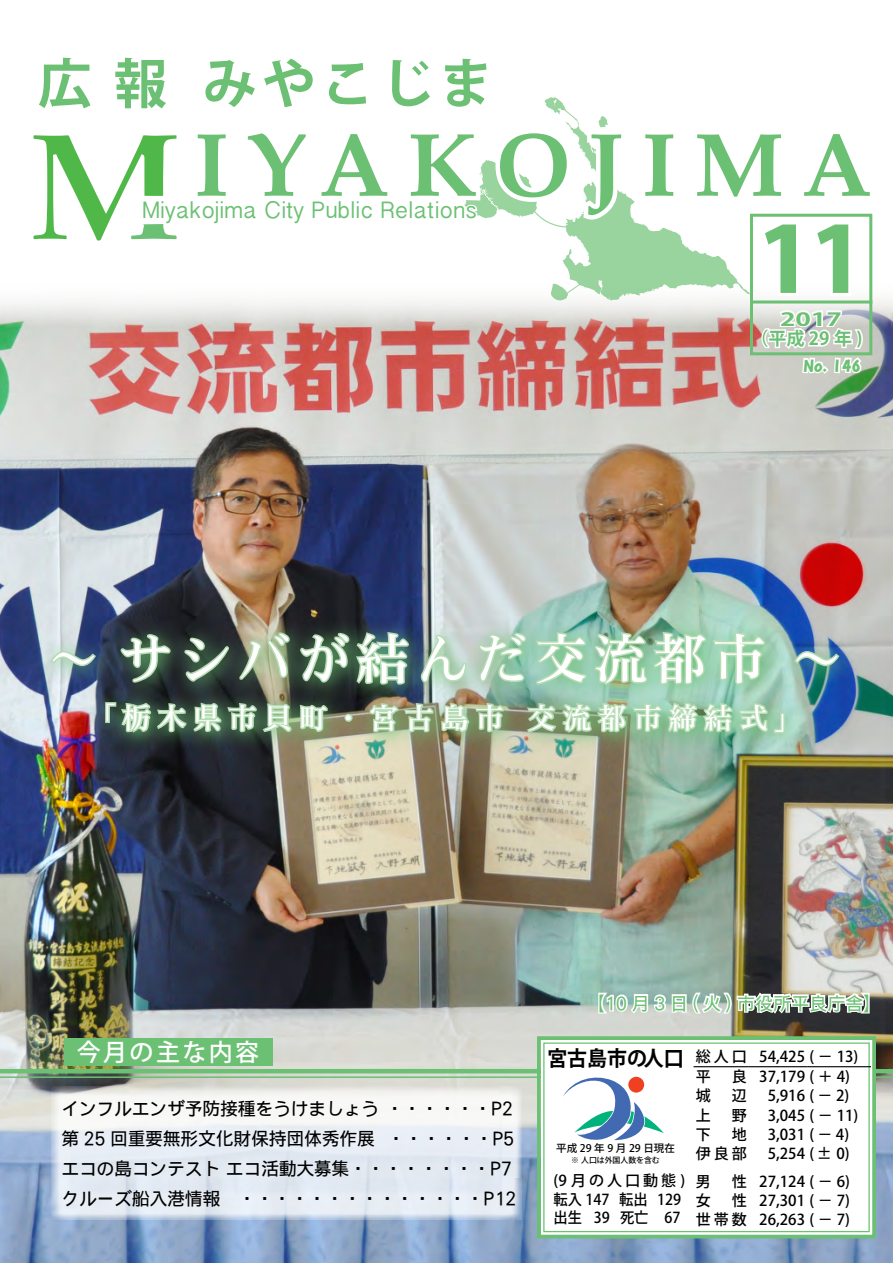
<style>
.page{position:relative;width:893px;height:1263px;background:#fff}
.page>*{position:absolute;margin:0;border:0;box-sizing:border-box;transform-origin:0 0}
.t1{font:700 90px "Palatino";letter-spacing:.2em;color:#6bc073}
.t2{font:800 90px "Koz Go Pr 6 N";color:#6bc073}
.t3{font:54px "DF Mincho P W5 90 pv RKSJ H";letter-spacing:.1em;color:#fff}
.t4{font:700 53.7px "Koz Go Pr 6 N";letter-spacing:.1em;color:#6bc073}
.t5{font:28.5px "DF Mincho P W5 90 pv RKSJ H";letter-spacing:.24em;color:#fff}
.t6{font:500 24px "Koz Go Pr 6 N";letter-spacing:.1em;color:#fff}
.t7{font:21px "Bangla Sangam MN";letter-spacing:.005em;color:#6bc073}
.t8{font:700 21px "Koz Go Pr 6 N";color:#000;scale:.95 1}
.t9{font:18px/30px "DF Gothic P W5 90 pv RKSJ H";letter-spacing:-.02em;color:#000;text-align:right}
.t10{font:18px "DF Gothic P W5 90 pv RKSJ H";color:#6bc073}
.t11{font:700 18px/19.5px "Koz Go Pr 6 N";color:#6bc073;text-align:center;scale:1.5 1}
.t12{font:16.5px "DF Kaku Pop W9 90 pv RKSJ H";color:#6bc073}
.t13{font:500 15px "Koz Go Pr 6 N";color:#000}
.t14{font:500 15px "Koz Go Pro";color:#000;scale:.95 1}
.t15{font:500 10.5px "Koz Go Pr 6 N";color:#000}
.t16{font:500 7.8px "Koz Go Pr 6 N";color:#000}
</style>
<div class="page">
<img style="left:0;top:300px;width:892px;height:963px">
<hr style="left:0;top:1069px;width:893px;height:4px;background:#6bc073">
<hr style="left:0;top:1076px;width:893px;height:2px;background:#6bc073">
<svg style="left:535px;top:1034px;width:343px;height:206px"></svg>
<hr style="left:892px;top:0;width:1px;height:1263px;background:#6bc073">
<hr style="left:892px;top:0;width:1px;height:383px;background:#a7d6a6">
<svg style="left:51px;top:1087px;width:471px;height:133px;fill:#e8edf5"></svg>
<div style="left:64px;top:1038px;width:208px;height:27px;background:#6bc073"></div>
<svg style="left:29px;top:97px;width:850px;height:338px"></svg>
<img style="left:37px;top:617px;width:822px;height:138px">
<svg style="left:49px;top:649px;width:49px;height:19px"></svg>
<svg style="left:792px;top:649px;width:49px;height:19px"></svg>
<img style="left:104px;top:630px;width:682px;height:105px">
<svg style="left:546px;top:990px;width:327px;height:181px"></svg>
<h3 class="t4" style="left:38px;top:53px;width:131px">広報</h3>
<h3 class="t4" style="left:203px;top:53px;width:291px">みやこじま</h3>
<h1 class="t1" style="left:193px;top:88px;width:680px">IYAKOJIMA</h1>
<h3 class="t7" style="left:142px;top:196px;width:336px">Miyakojima City Public Relations</h3>
<h1 class="t2" style="left:759px;top:209px;width:106px">11</h1>
<p class="t11" style="left:750px;top:310px;width:76px">2017<br>（平成29 年 (</p>
<p class="t12" style="left:803px;top:357px;width:59px">No. 146</p>
<h2 class="t3" style="left:46px;top:631px;width:799px">〜サシバが結んだ交流都市〜</h2>
<h3 class="t5" style="left:527px;top:703px;width:277px">交流都市締結式「</h3>
<h3 class="t5" style="left:87px;top:703px;width:419px">「栃木県市貝町・宮古島市</h3>
<h3 class="t6" style="left:77px;top:1038px;width:184px">今月の主な内容</h3>
<p class="t9" style="left:61px;top:1093px;width:455px">インフルエンザ予防接種をうけましょう・・・・・・ 2P・・・・・・ 5P</p>
<p class="t9" style="left:61px;top:1123px;width:315px">第 25 回重要無形文化財保持団体秀作展</p>
<p class="t9" style="left:61px;top:1153px;width:452px">エコの島コンテストエコ活動大募集・・・・・・・・ 7P</p>
<p class="t9" style="left:238px;top:1183px;width:280px">・・・・・・・・・・・・・・P12</p>
<p class="t9" style="left:61px;top:1183px;width:161px">クルーズ船入港情報</p>
<p class="t10" style="left:587px;top:994px;width:296px">【10 月 3 日 火( ) 市役所平良庁舎【</p>
<h3 class="t8" style="left:547px;top:1047px;width:145px">宮古島市の人口</h3>
<p class="t13" style="left:696px;top:1048px;width:53px">総人口</p>
<p class="t13" style="left:696px;top:1068px;width:16px">平</p>
<p class="t13" style="left:732px;top:1068px;width:16px">良</p>
<p class="t13" style="left:759px;top:1048px;width:101px">54,425 −) 13(</p>
<p class="t13" style="left:759px;top:1068px;width:92px">37,179 ＋) (4</p>
<p class="t13" style="left:696px;top:1087px;width:16px">城</p>
<p class="t13" style="left:732px;top:1087px;width:16px">辺</p>
<p class="t13" style="left:768px;top:1087px;width:83px">5,916 −) (2</p>
<p class="t13" style="left:696px;top:1106px;width:16px">上</p>
<p class="t13" style="left:732px;top:1106px;width:16px">野</p>
<p class="t13" style="left:768px;top:1106px;width:92px">3,045 −) 11(</p>
<p class="t15" style="left:556px;top:1142px;width:120px">平成 29 年 9 月 29 日現在</p>
<p class="t16" style="left:571px;top:1156px;width:90px">※ 人口は外国人数を含む</p>
<p class="t13" style="left:696px;top:1126px;width:16px">下</p>
<p class="t13" style="left:732px;top:1126px;width:16px">地</p>
<p class="t13" style="left:696px;top:1145px;width:53px">伊良部</p>
<p class="t13" style="left:768px;top:1126px;width:83px">3,031 −) (4</p>
<p class="t13" style="left:768px;top:1145px;width:84px">5,254 ±) (0</p>
<p class="t13" style="left:553px;top:1172px;width:133px">9( 月の人口動態 (</p>
<p class="t14" style="left:657px;top:1190px;width:27px">129</p>
<p class="t14" style="left:553px;top:1190px;width:61px">転入 147</p>
<p class="t14" style="left:619px;top:1190px;width:31px">転出</p>
<p class="t13" style="left:696px;top:1173px;width:16px">男</p>
<p class="t13" style="left:732px;top:1173px;width:16px">性</p>
<p class="t13" style="left:696px;top:1192px;width:16px">女</p>
<p class="t13" style="left:732px;top:1192px;width:16px">性</p>
<p class="t14" style="left:553px;top:1208px;width:31px">出生</p>
<p class="t14" style="left:594px;top:1208px;width:18px">39</p>
<p class="t14" style="left:620px;top:1208px;width:31px">死亡</p>
<p class="t14" style="left:664px;top:1208px;width:18px">67</p>
<p class="t13" style="left:696px;top:1211px;width:53px">世帯数</p>
<p class="t13" style="left:759px;top:1173px;width:92px">27,124 −) (6</p>
<p class="t13" style="left:759px;top:1192px;width:92px">27,301 −) (7</p>
<p class="t13" style="left:759px;top:1211px;width:92px">26,263 −) (7</p>
</div>
